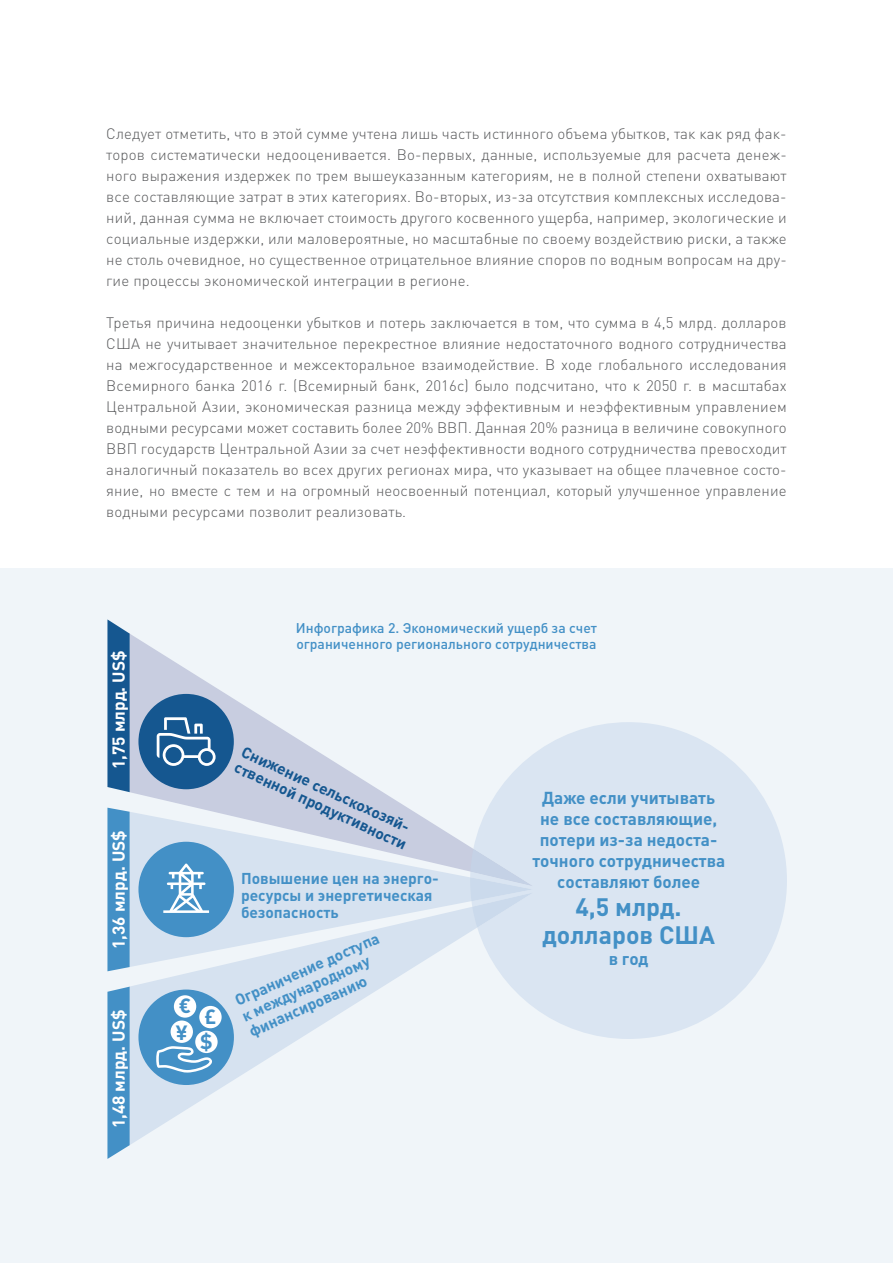
<style>
.page{position:relative;width:893px;height:1263px;background:#fff}
.page>*{position:absolute;margin:0;border:0;box-sizing:border-box;transform-origin:0 0}
.t1{font:700 24.9px/28px "DIN Pro";color:#4390c6;text-align:center}
.t2{font:700 20.4px "DIN Pro";color:#4390c6}
.t3{font:700 17.1px/21px "DIN Pro";color:#4390c6;text-align:center}
.t4{font:700 17.1px "DIN Pro";color:#fff}
.t5{font:700 15.6px/17.1px "DIN Pro";color:#4390c6}
.t6{font:700 15.6px/17.1px "DIN Pro";color:#155790}
.t7{font:300 15px/21px "DIN Pro";letter-spacing:.01em;color:#57585a;text-align:justify}
.t8{font:500 13.95px/16.5px "DIN Pro";color:#4390c6}
</style>
<div class="page">
<div style="left:0;top:568px;width:893px;height:695px;background:#f0f5f9"></div>
<div style="left:130px;top:886px;width:340px;height:7px;background:#d6e2f0"></div>
<svg style="left:129px;top:893px;width:341px;height:252px"></svg>
<svg style="left:129px;top:634px;width:341px;height:252px"></svg>
<div style="left:138px;top:694px;width:96px;height:95px;background:#155790;border-radius:50%"></div>
<svg style="left:157px;top:717px;width:59px;height:49px"></svg>
<div style="left:138px;top:842px;width:96px;height:95px;background:#4390c6;border-radius:50%"></div>
<svg style="left:163px;top:863px;width:46px;height:50px"></svg>
<div style="left:138px;top:989px;width:96px;height:96px;background:#4390c6;border-radius:50%"></div>
<svg style="left:156px;top:1046px;width:56px;height:26px"></svg>
<div style="left:195px;top:1031px;width:23px;height:22px;background:#fff;border-radius:50%"></div>
<div style="left:199px;top:1006px;width:23px;height:22px;background:#fff;border-radius:50%"></div>
<div style="left:171px;top:1020px;width:22px;height:23px;background:#fff;border-radius:50%"></div>
<div style="left:174px;top:995px;width:22px;height:23px;background:#fff;border-radius:50%"></div>
<svg style="left:470px;top:722px;width:317px;height:317px;fill:#dae5f2"></svg>
<svg style="left:470px;top:849px;width:63px;height:78px;background:#d2deee"></svg>
<svg style="left:107px;top:619px;width:23px;height:173px;background:#286499"></svg>
<svg style="left:107px;top:808px;width:23px;height:163px;background:#4c95c8"></svg>
<svg style="left:107px;top:987px;width:23px;height:172px;background:#5198ca"></svg>
<p class="t7" style="left:106px;top:122px;width:682px">Следует отметить, что в этой сумме учтена лишь часть истинного объема убытков, так как ряд фак&shy;торов систематически недооценивается. Во-первых, данные, используемые для расчета денеж&shy;ного выражения издержек по трем вышеуказанным категориям, не в полной степени охватывают все составляющие затрат в этих категориях. Во-вторых, из-за отсутствия комплексных исследова&shy;ний, данная сумма не включает стоимость другого косвенного ущерба, например, экологические и социальные издержки, или маловероятные, но масштабные по своему воздействию риски, а также не столь очевидное, но существенное отрицательное влияние споров по водным вопросам на дру&shy;гие процессы экономической интеграции в регионе.</p>
<p class="t7" style="left:106px;top:312px;width:682px">Третья причина недооценки убытков и потерь заключается в том, что сумма в 4,5 млрд. долларов США не учитывает значительное перекрестное влияние недостаточного водного сотрудничества на межгосударственное и межсекторальное взаимодействие. В ходе глобального исследования Всемирного банка 2016 г. (Всемирный банк, 2016c) было подсчитано, что к 2050 г. в масштабах Центральной Азии, экономическая разница между эффективным и неэффективным управлением водными ресурсами может составить более 20% ВВП. Данная 20% разница в величине совокупного ВВП государств Центральной Азии за счет неэффективности водного сотрудничества превосходит аналогичный показатель во всех других регионах мира, что указывает на общее плачевное состо&shy;яние, но вместе с тем и на огромный неосвоенный потенциал, который улучшенное управление водными ресурсами позволит реализовать.</p>
<p class="t4" style="left:107px;top:769px;width:120px;rotate:-90deg">1,75 млрд. US$</p>
<p class="t4" style="left:107px;top:949px;width:120px;rotate:-90deg">1,36 млрд. US$</p>
<p class="t4" style="left:107px;top:1128px;width:120px;rotate:-90deg">1,48 млрд. US$</p>
<p class="t8" style="left:296px;top:619px;width:303px">Инфографика 2. Экономический ущерб за счет ограниченного регионального сотрудничества</p>
<h2 class="t2" style="left:179px;top:992px;width:14px">€</h2>
<h2 class="t2" style="left:176px;top:1018px;width:13px">¥</h2>
<h2 class="t2" style="left:205px;top:1003px;width:13px">£</h2>
<h2 class="t2" style="left:200px;top:1027px;width:14px">$</h2>
<p class="t6" style="left:247px;top:742px;width:189px;rotate:25deg">Снижение сельскохозяй&shy;ственной продуктивности</p>
<p class="t5" style="left:241px;top:869px;width:199px">Повышение цен на энерго&shy;ресурсы и энергетическая безопасность</p>
<p class="t5" style="left:232px;top:992px;width:158px;rotate:-24deg">Ограничение доступа к международному финансированию</p>
<p class="t3" style="left:532px;top:786px;width:194px">Даже если учитывать не все составляющие, потери из-за недоста&shy;точного сотрудничества составляют более</p>
<h1 class="t1" style="left:542px;top:892px;width:174px">4,5 млрд. долларов США</h1>
<p class="t3" style="left:609px;top:947px;width:41px">в год</p>
</div>
